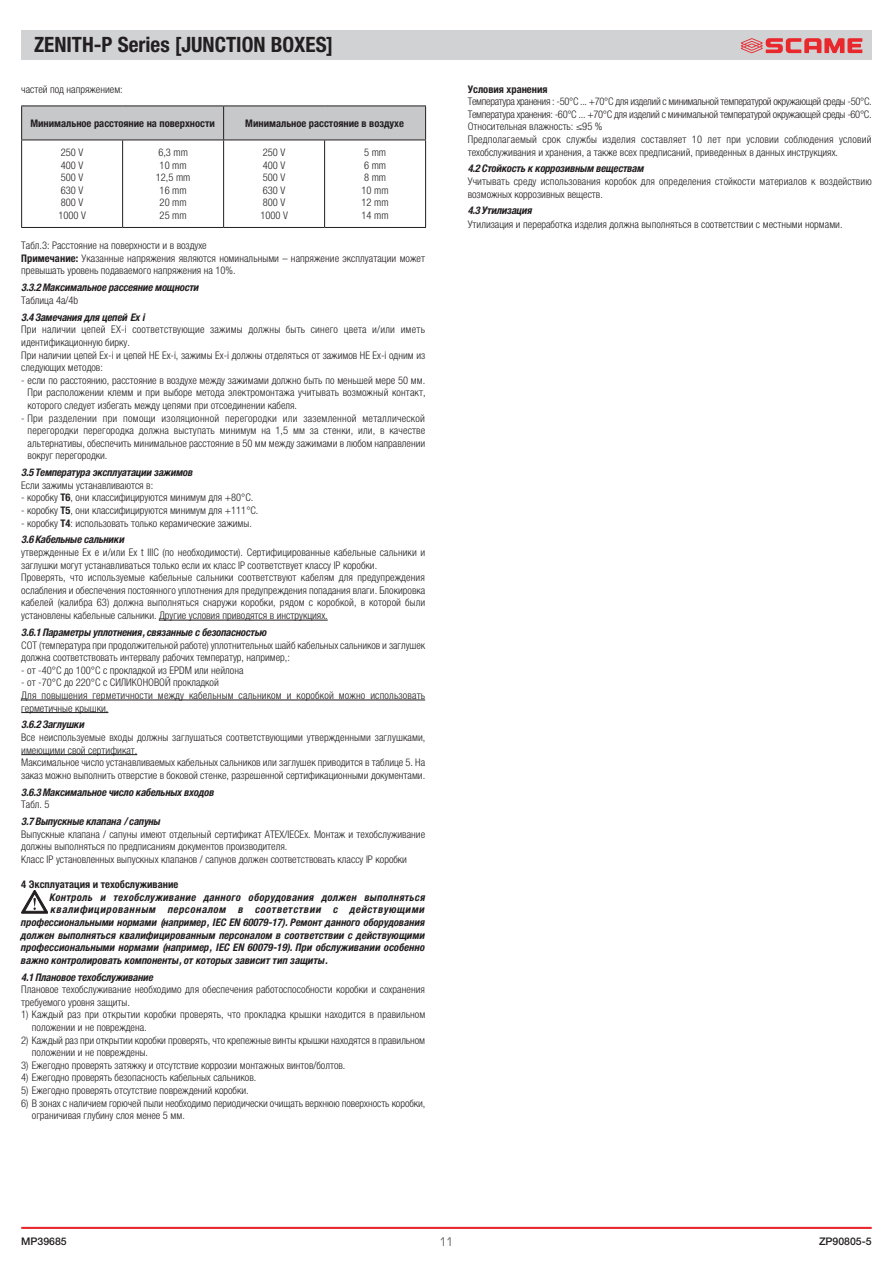
<style>
.page{position:relative;width:893px;height:1263px;background:#fff}
.page>*{position:absolute;margin:0;border:0;box-sizing:border-box;transform-origin:0 0}
.t1{font:700 condensed 21.15px "Helvetica Neue LTW1 G";color:#231f20}
.t2{font:condensed 12px "Eurostile";color:#57585a}
.t3{font:300 condensed 10.5px/12.6px "Helvetica Neue LTW1 G";color:#231f20}
.t4{font:italic 700 condensed 10.5px "Helvetica Neue LTW1 G";color:#231f20}
.t5{font:700 condensed 10.5px "Helvetica Neue LTW1 G";color:#231f20}
.t6{font:italic 700 condensed 10.5px "Helvetica Neue LTW1 G";letter-spacing:.035em;color:#231f20}
.t7{font:italic 700 condensed 10.5px "Helvetica Neue LTW1 G";letter-spacing:.06em;color:#231f20}
.t8{font:500 10.5px "Helvetica Neue LTW1 G";color:#231f20}
.s1{font-weight:700}
.s2{font-weight:700;font-style:italic}
</style>
<div class="page">
<hr style="left:21px;top:1227px;width:851px;height:2px;background:#e9282d">
<div style="left:21px;top:30px;width:851px;height:30px;background:#d1d2d4"></div>
<svg style="left:741px;top:38px;width:121px;height:15px"></svg>
<hr style="left:159px;top:620px;width:169px;height:1px;background:#231f20">
<hr style="left:21px;top:700px;width:404px;height:1px;background:#231f20">
<hr style="left:21px;top:712px;width:87px;height:1px;background:#231f20">
<hr style="left:21px;top:754px;width:116px;height:1px;background:#231f20">
<svg style="left:22px;top:107px;width:403px;height:120px"></svg>
<hr style="left:21px;top:106px;width:1px;height:34px;background:#231f20">
<hr style="left:21px;top:106px;width:102px;height:1px;background:#231f20">
<hr style="left:123px;top:106px;width:101px;height:1px;background:#231f20">
<hr style="left:224px;top:106px;width:101px;height:1px;background:#231f20">
<hr style="left:325px;top:106px;width:101px;height:1px;background:#231f20">
<hr style="left:223px;top:106px;width:1px;height:34px;background:#231f20">
<hr style="left:425px;top:106px;width:1px;height:34px;background:#231f20">
<hr style="left:21px;top:140px;width:1px;height:87px;background:#231f20">
<hr style="left:21px;top:140px;width:102px;height:1px;background:#231f20">
<hr style="left:21px;top:227px;width:102px;height:1px;background:#231f20">
<hr style="left:122px;top:140px;width:1px;height:87px;background:#231f20">
<hr style="left:123px;top:140px;width:101px;height:1px;background:#231f20">
<hr style="left:123px;top:227px;width:101px;height:1px;background:#231f20">
<hr style="left:223px;top:140px;width:1px;height:87px;background:#231f20">
<hr style="left:224px;top:140px;width:101px;height:1px;background:#231f20">
<hr style="left:224px;top:227px;width:101px;height:1px;background:#231f20">
<hr style="left:324px;top:140px;width:1px;height:87px;background:#231f20">
<hr style="left:325px;top:140px;width:101px;height:1px;background:#231f20">
<hr style="left:425px;top:140px;width:1px;height:87px;background:#231f20">
<hr style="left:325px;top:227px;width:101px;height:1px;background:#231f20">
<svg style="left:21px;top:890px;width:27px;height:23px"></svg>
<h1 class="t1" style="left:34px;top:32px;width:301px">ZENITH-P Series [JUNCTION BOXES]</h1>
<p class="t3" style="left:21px;top:83px;width:103px">частей под напряжением:</p>
<p class="t5" style="left:30px;top:117px;width:186px">Минимальное расстояние на поверхности</p>
<p class="t5" style="left:245px;top:117px;width:160px">Минимальное расстояние в воздухе</p>
<p class="t3" style="left:58px;top:146px;width:29px">250 V<br>400 V<br>500 V<br>630 V<br>800 V<br>1000 V</p>
<p class="t3" style="left:156px;top:146px;width:36px;text-align:center">6,3 mm<br>10 mm<br>12,5 mm<br>16 mm<br>20 mm<br>25 mm</p>
<p class="t3" style="left:260px;top:146px;width:29px">250 V<br>400 V<br>500 V<br>630 V<br>800 V<br>1000 V</p>
<p class="t3" style="left:362px;top:146px;width:29px">5 mm<br>6 mm<br>8 mm<br>10 mm<br>12 mm<br>14 mm</p>
<p class="t3" style="left:21px;top:239px;width:405px">Табл.3: Расстояние на поверхности и в воздухе<br><span class="s1">Примечание:</span> Указанные напряжения являются номинальными – напряжение эксплуатации может превышать уровень подаваемого напряжения на 10%.</p>
<p class="t4" style="left:21px;top:281px;width:180px">3.3.2 Максимальное рассеяние мощности</p>
<p class="t3" style="left:21px;top:294px;width:58px">Таблица 4a/4b</p>
<p class="t4" style="left:21px;top:311px;width:125px">3.4 Замечания для цепей Ex i</p>
<p class="t3" style="left:21px;top:323px;width:405px">При наличии цепей EX-i соответствующие зажимы должны быть синего цвета и/или иметь идентификационную бирку.<br>При наличии цепей Ex-i и цепей НЕ Ex-i, зажимы Ex-i должны отделяться от зажимов НЕ Ex-i одним из следующих методов:</p>
<p class="t3" style="left:28px;top:374px;width:399px;text-align:justify;text-indent:-6px">- если по расстоянию, расстояние в воздухе между зажимами должно быть по меньшей мере 50 мм.<br>При расположении клемм и при выборе метода электромонтажа учитывать возможный контакт, которого следует избегать между цепями при отсоединении кабеля.</p>
<p class="t3" style="left:28px;top:412px;width:399px;text-align:justify;text-indent:-6px">- При разделении при помощи изоляционной перегородки или заземленной металлической перегородки перегородка должна выступать минимум на 1,5 мм за стенки, или, в качестве альтернативы, обеспечить минимальное расстояние в 50 мм между зажимами в любом направлении вокруг перегородки.</p>
<p class="t4" style="left:21px;top:466px;width:174px">3.5 Температура эксплуатации зажимов</p>
<p class="t3" style="left:21px;top:479px;width:133px">Если зажимы устанавливаются в:</p>
<p class="t3" style="left:21px;top:491px;width:234px">- коробку <span class="s1">T6</span>, они классифицируются минимум для +80°C.</p>
<p class="t3" style="left:21px;top:504px;width:239px">- коробку <span class="s1">T5</span>, они классифицируются минимум для +111°C.</p>
<p class="t3" style="left:21px;top:515px;width:232px;line-height:16.8px">- коробку <span class="s1">T4</span>: использовать только керамические зажимы.<br><span class="s2">3.6 Кабельные сальники</span></p>
<p class="t3" style="left:21px;top:546px;width:405px">утвержденные Ex e и/или Ex t IIIC (по необходимости). Сертифицированные кабельные сальники и заглушки могут устанавливаться только если их класс IP соответствует классу IP коробки.<br>Проверять, что используемые кабельные сальники соответствуют кабелям для предупреждения ослабления и обеспечения постоянного уплотнения для предупреждения попадания влаги. Блокировка кабелей (калибра 63) должна выполняться снаружи коробки, рядом с коробкой, в которой были установлены кабельные сальники. Другие условия приводятся в инструкциях.</p>
<p class="t4" style="left:21px;top:626px;width:247px">3.6.1 Параметры уплотнения, связанные с безопасностью</p>
<p class="t3" style="left:21px;top:639px;width:405px">COT (температура при продолжительной работе) уплотнительных шайб кабельных сальников и заглушек должна соответствовать интервалу рабочих температур, например,:</p>
<p class="t3" style="left:21px;top:664px;width:224px">- от -40°C до 100°C с прокладкой из EPDM или нейлона</p>
<p class="t3" style="left:21px;top:676px;width:405px">- от -70°C до 220°C с СИЛИКОНОВОЙ прокладкой<br>Для повышения герметичности между кабельным сальником и коробкой можно использовать герметичные крышки.</p>
<p class="t4" style="left:21px;top:718px;width:65px">3.6.2 Заглушки</p>
<p class="t3" style="left:21px;top:731px;width:406px">Все неиспользуемые входы должны заглушаться соответствующими утвержденными заглушками, имеющими свой сертификат.<br>Максимальное число устанавливаемых кабельных сальников или заглушек приводится в таблице 5. На заказ можно выполнить отверстие в боковой стенке, разрешенной сертификационными документами.</p>
<p class="t4" style="left:21px;top:786px;width:195px">3.6.3 Максимальное число кабельных входов</p>
<p class="t3" style="left:21px;top:798px;width:30px">Табл. 5</p>
<p class="t4" style="left:21px;top:815px;width:141px">3.7 Выпускные клапана / сапуны</p>
<p class="t3" style="left:21px;top:828px;width:405px">Выпускные клапана / сапуны имеют отдельный сертификат ATEX/IECEx. Монтаж и техобслуживание должны выполняться по предписаниям документов производителя.<br>Класс IP установленных выпускных клапанов / сапунов должен соответствовать классу IP коробки</p>
<p class="t5" style="left:21px;top:878px;width:159px">4 Эксплуатация и техобслуживание</p>
<p class="t6" style="left:50px;top:891px;width:377px">Контроль и техобслуживание данного оборудования должен выполняться</p>
<p class="t7" style="left:51px;top:903px;width:376px">квалифицированным персоналом в соответствии с действующими</p>
<p class="t4" style="left:21px;top:916px;width:405px">профессиональными нормами (например, IEC EN 60079-17). Ремонт данного оборудования</p>
<p class="t4" style="left:21px;top:928px;width:405px">должен выполняться квалифицированным персоналом в соответствии с действующими</p>
<p class="t4" style="left:21px;top:941px;width:405px">профессиональными нормами (например, IEC EN 60079-19). При обслуживании особенно</p>
<p class="t4" style="left:21px;top:954px;width:308px">важно контролировать компоненты, от которых зависит тип защиты.</p>
<p class="t4" style="left:21px;top:970px;width:134px">4.1 Плановое техобслуживание</p>
<p class="t3" style="left:21px;top:983px;width:405px">Плановое техобслуживание необходимо для обеспечения работоспособности коробки и сохранения требуемого уровня защиты.</p>
<p class="t3" style="left:32px;top:1008px;width:395px;text-indent:-11px">1) Каждый раз при открытии коробки проверять, что прокладка крышки находится в правильном положении и не повреждена.</p>
<p class="t3" style="left:32px;top:1034px;width:395px;text-indent:-11px">2) Каждый раз при открытии коробки проверять, что крепежные винты крышки находятся в правильном положении и не повреждены.</p>
<p class="t3" style="left:21px;top:1059px;width:326px">3) Ежегодно проверять затяжку и отсутствие коррозии монтажных винтов/болтов.</p>
<p class="t3" style="left:21px;top:1071px;width:237px">4) Ежегодно проверять безопасность кабельных сальников.</p>
<p class="t3" style="left:21px;top:1084px;width:229px">5) Ежегодно проверять отсутствие повреждений коробки.</p>
<p class="t3" style="left:32px;top:1097px;width:395px;text-indent:-11px">6) В зонах с наличием горючей пыли необходимо периодически очищать верхнюю поверхность коробки, ограничивая глубину слоя менее 5 мм.</p>
<p class="t5" style="left:468px;top:83px;width:81px">Условия хранения</p>
<p class="t3" style="left:468px;top:95px;width:405px">Температура хранения : -50°C ... +70°C для изделий с минимальной температурой окружающей среды -50°C.<br>Температура хранения: -60°C ... +70°C для изделий с минимальной температурой окружающей среды -60°C.<br>Относительная влажность: ≤95 %<br>Предполагаемый срок службы изделия составляет 10 лет при условии соблюдения условий техобслуживания и хранения, а также всех предписаний, приведенных в данных инструкциях.</p>
<p class="t4" style="left:468px;top:162px;width:178px">4.2 Стойкость к коррозивным веществам</p>
<p class="t3" style="left:468px;top:175px;width:405px">Учитывать среду использования коробок для определения стойкости материалов к воздействию возможных коррозивных веществ.</p>
<p class="t4" style="left:468px;top:204px;width:66px">4.3 Утилизация</p>
<p class="t3" style="left:468px;top:218px;width:376px">Утилизация и переработка изделия должна выполняться в соответствии с местными нормами.</p>
<p class="t8" style="left:21px;top:1234px;width:47px">MP39685</p>
<p class="t2" style="left:440px;top:1234px;width:15px">11</p>
<p class="t8" style="left:819px;top:1234px;width:54px">ZP90805-5</p>
</div>
